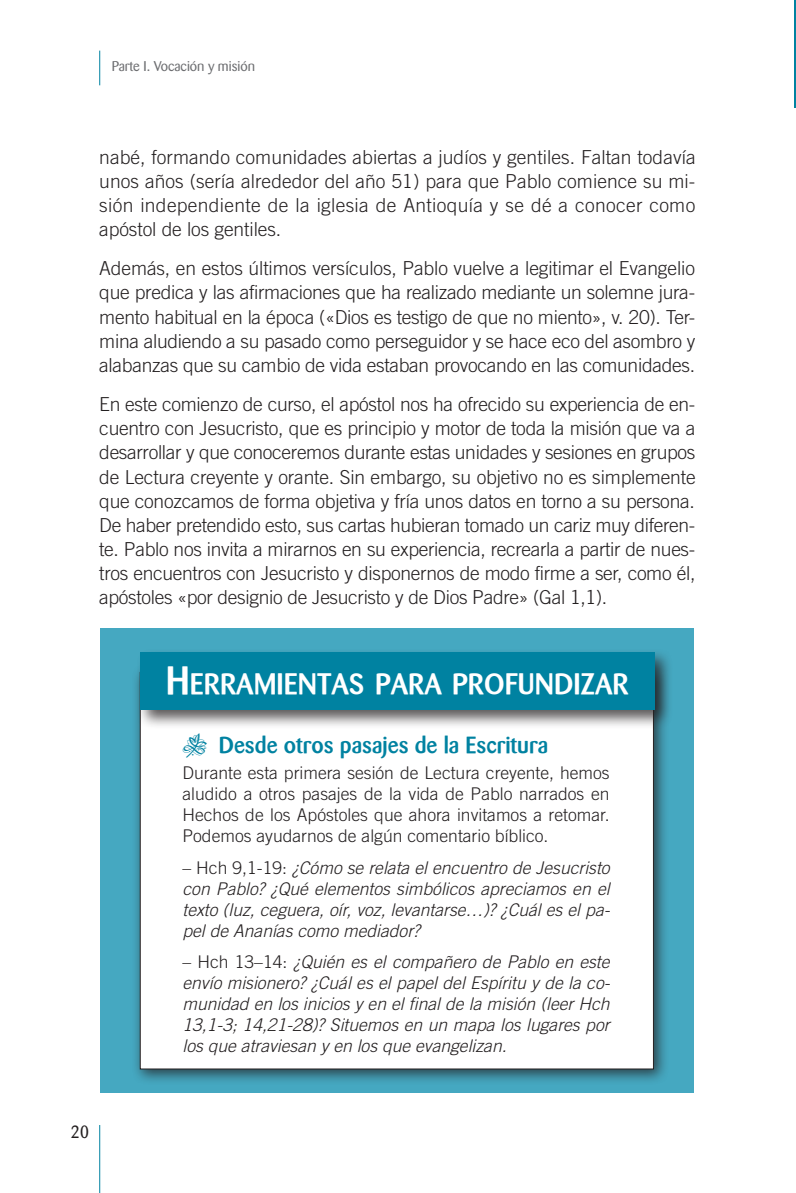
<style>
.page{position:relative;width:796px;height:1193px;background:#fff}
.page>*{position:absolute;margin:0;border:0;box-sizing:border-box;transform-origin:0 0}
.herramientas_para_pr{font:500 28.88px "Barmeno";color:#fff}
.herramientas_ladillo{font:500 22.75px "Barmeno";color:#0082a1}
.texto_normal{font:300 19.25px/24.2px "Trade Gothic";letter-spacing:-.015em;color:#231f20;text-align:justify}
.herramientas_texto{font:italic 300 17.5px/21px "Trade Gothic";color:#231f20;text-align:justify}
.herramientas_texto-2{font:300 17.5px/21px "Trade Gothic";color:#231f20;text-align:justify}
.t1{font:17.5px "Barmeno";color:#231f20}
.t2{font:14px "Barmeno";color:#6c6d70}
.s1{font-size:38.5px}
.s2{font-style:normal}
</style>
<div class="page">
<hr style="left:99px;top:51px;width:1px;height:34px;background:#0082a1">
<hr style="left:99px;top:1125px;width:1px;height:68px;background:#0082a1">
<hr style="left:794px;top:0;width:1px;height:108px;background:#0082a1">
<div style="left:100px;top:628px;width:593px;height:464px;background:#45a8c1"></div>
<div style="left:131px;top:663px;width:538px;height:421px;background:#231f20;opacity:.75"></div>
<div style="left:140px;top:672px;width:513px;height:397px;background:#fff"></div>
<div style="left:136px;top:648px;width:536px;height:81px;background:#231f20;opacity:.75"></div>
<div style="left:140px;top:652px;width:514px;height:58px;background:#0082a1"></div>
<p class="t2" style="left:112px;top:58px;width:145px">Parte I. Vocación y misión</p>
<p class="texto_normal" style="left:99px;top:145px;width:597px">nabé, formando comunidades abiertas a judíos y gentiles. Faltan todavía unos años (sería alrededor del año 51) para que Pablo comience su mi&shy;sión independiente de la iglesia de Antioquía y se dé a conocer como apóstol de los gentiles.</p>
<p class="texto_normal" style="left:99px;top:256px;width:597px">Además, en estos últimos versículos, Pablo vuelve a legitimar el Evangelio que predica y las afirmaciones que ha realizado mediante un solemne jura&shy;mento habitual en la época («Dios es testigo de que no miento», v. 20). Ter&shy;mina aludiendo a su pasado como perseguidor y se hace eco del asombro y alabanzas que su cambio de vida estaban provocando en las comunidades.</p>
<p class="texto_normal" style="left:99px;top:392px;width:597px">En este comienzo de curso, el apóstol nos ha ofrecido su experiencia de en&shy;cuentro con Jesucristo, que es principio y motor de toda la misión que va a desarrollar y que conoceremos durante estas unidades y sesiones en grupos de Lectura creyente y orante. Sin embargo, su objetivo no es simplemente que conozcamos de forma objetiva y fría unos datos en torno a su persona.<br>De haber pretendido esto, sus cartas hubieran tomado un cariz muy diferen&shy;te. Pablo nos invita a mirarnos en su experiencia, recrearla a partir de nues&shy;tros encuentros con Jesucristo y disponernos de modo firme a ser, como él, apóstoles «por designio de Jesucristo y de Dios Padre» (Gal 1,1).</p>
<p class="herramientas_para_pr" style="left:166px;top:667px;width:464px"><span class="s1">H</span>ERRAMIENTAS PARA PROFUNDIZAR</p>
<p class="herramientas_ladillo" style="left:219px;top:731px;width:330px">Desde otros pasajes de la Escritura</p>
<p class="herramientas_texto-2" style="left:182px;top:762px;width:428px">Durante esta primera sesión de Lectura creyente, hemos aludido a otros pasajes de la vida de Pablo narrados en Hechos de los Apóstoles que ahora invitamos a retomar.<br>Podemos ayudarnos de algún comentario bíblico.</p>
<p class="herramientas_texto" style="left:182px;top:856px;width:428px"><span class="s2">– Hch 9,1‑19:</span> ¿Cómo se relata el encuentro de Jesucristo con Pablo? ¿Qué elementos simbólicos apreciamos en el texto (luz, ceguera, oír, voz, levantarse…)? ¿Cuál es el pa‑ pel de Ananías como mediador?</p>
<p class="herramientas_texto" style="left:182px;top:951px;width:428px"><span class="s2">– Hch 13–14:</span> ¿Quién es el compañero de Pablo en este envío misionero? ¿Cuál es el papel del Espíritu y de la co‑ munidad en los inicios y en el final de la misión (leer Hch 13,1‑3; 14,21‑28)? Situemos en un mapa los lugares por los que atraviesan y en los que evangelizan.</p>
<p class="t1" style="left:70px;top:1122px;width:20px">20</p>
</div>
